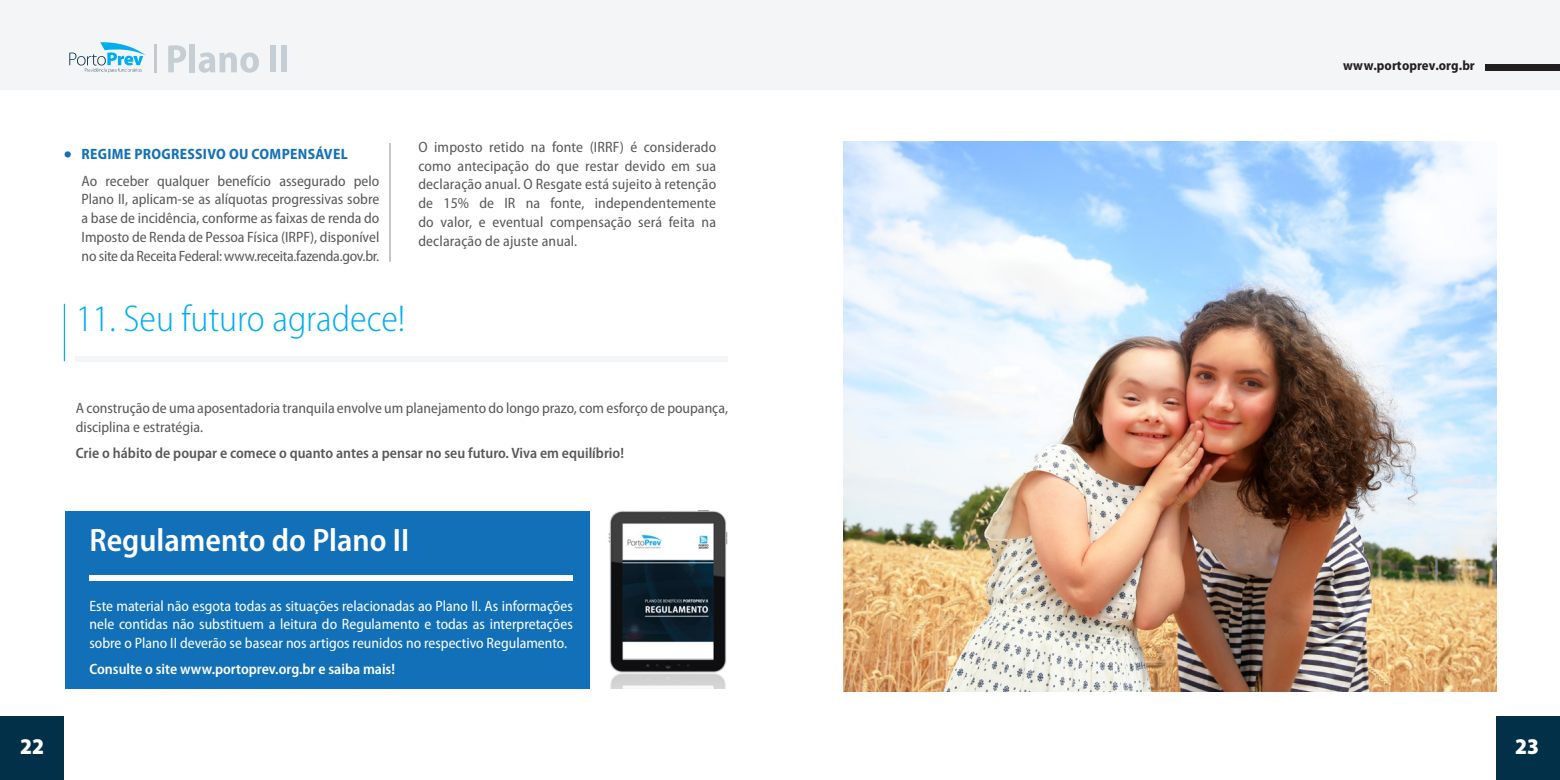
<style>
.page{position:relative;width:1560px;height:780px;background:#fff}
.page>*{position:absolute;margin:0;border:0;box-sizing:border-box;transform-origin:0 0}
.t1{font:300 semi-condensed 37.5px "Myriad Pro";color:#00aeef}
.t2{font:600 semi-condensed 32.5px "Myriad Pro";color:#fff}
.t3{font:900 semi-condensed 22.5px "Myriad Pro";color:#fff}
.No_Spacing{font:semi-condensed 15px/18.8px "Myriad Pro";color:#57585a;text-align:justify}
.No_Spacing-2{font:semi-condensed 15px/18.8px "Myriad Pro";color:#fff;text-align:justify}
.No_Spacing-3{font:600 semi-condensed 15px "Myriad Pro";color:#57585a}
.t4{font:600 semi-condensed 15px "Myriad Pro";color:#fff}
.No_Spacing-4{font:700 semi-condensed 15px "Myriad Pro";letter-spacing:.02em;color:#1270b9}
.t5{font:700 semi-condensed 13.75px "Myriad Pro";color:#231f20}
.s1{font-size:25px}
</style>
<div class="page">
<div style="left:0;top:0;width:1559px;height:90px;background:#f4f5f6"></div>
<svg style="left:69px;top:42px;width:77px;height:31px"></svg>
<svg style="left:168px;top:45px;width:18px;height:27px"></svg>
<div style="left:189px;top:44px;width:6px;height:28px;background:#c4ced4"></div>
<svg style="left:199px;top:52px;width:60px;height:21px"></svg>
<div style="left:270px;top:46px;width:6px;height:26px;background:#c4ced4"></div>
<div style="left:281px;top:46px;width:6px;height:26px;background:#c4ced4"></div>
<hr style="left:154px;top:44px;width:3px;height:29px;background:#c7c6c8">
<div style="left:1484px;top:64px;width:75px;height:6px;background:#231f20"></div>
<div style="left:0;top:716px;width:64px;height:64px;background:#023049"></div>
<div style="left:1495px;top:716px;width:64px;height:64px;background:#023049"></div>
<div style="left:65px;top:511px;width:525px;height:177px;background:#1270b9"></div>
<div style="left:76px;top:356px;width:652px;height:6px;background:#f4f5f6"></div>
<hr style="left:64px;top:304px;width:1px;height:57px;background:#00aeef">
<img style="left:843px;top:141px;width:652px;height:550px">
<hr style="left:389px;top:143px;width:1px;height:119px;background:#8a8c8f">
<img style="left:608px;top:510px;width:119px;height:178px">
<div style="left:89px;top:574px;width:483px;height:6px;background:#fff"></div>
<p class="No_Spacing-4" style="left:64px;top:145px;width:285px"><span class="s1">•</span> REGIME PROGRESSIVO OU COMPENSÁVEL</p>
<p class="No_Spacing" style="left:82px;top:171px;width:299px">Ao receber qualquer benefício assegurado pelo Plano II, aplicam-se as alíquotas progressivas sobre a base de incidência, conforme as faixas de renda do Imposto de Renda de Pessoa Física (IRPF), disponível no site da Receita Federal: www.receita.fazenda.gov.br.</p>
<p class="No_Spacing" style="left:418px;top:137px;width:299px">O imposto retido na fonte (IRRF) é considerado como antecipação do que restar devido em sua declaração anual. O Resgate está sujeito à retenção de 15% de IR na fonte, independentemente do valor, e eventual compensação será feita na declaração de ajuste anual.</p>
<p class="t1" style="left:76px;top:296px;width:331px">11. Seu futuro agradece!</p>
<p class="No_Spacing" style="left:76px;top:398px;width:654px">A construção de uma aposentadoria tranquila envolve um planejamento do longo prazo, com esforço de poupança, disciplina e estratégia.</p>
<p class="No_Spacing-3" style="left:76px;top:443px;width:549px">Crie o hábito de poupar e comece o quanto antes a pensar no seu futuro. Viva em equilíbrio!</p>
<p class="t2" style="left:89px;top:519px;width:321px">Regulamento do Plano II</p>
<p class="No_Spacing-2" style="left:89px;top:596px;width:485px">Este material não esgota todas as situações relacionadas ao Plano II. As informações nele contidas não substituem a leitura do Regulamento e todas as interpretações sobre o Plano II deverão se basear nos artigos reunidos no respectivo Regulamento.</p>
<p class="t4" style="left:89px;top:660px;width:307px">Consulte o site www.portoprev.org.br e saiba mais!</p>
<p class="t5" style="left:1342px;top:57px;width:133px">www.portoprev.org.br</p>
<h3 class="t3" style="left:20px;top:731px;width:26px">22</h3>
<h3 class="t3" style="left:1514px;top:731px;width:26px">23</h3>
</div>
